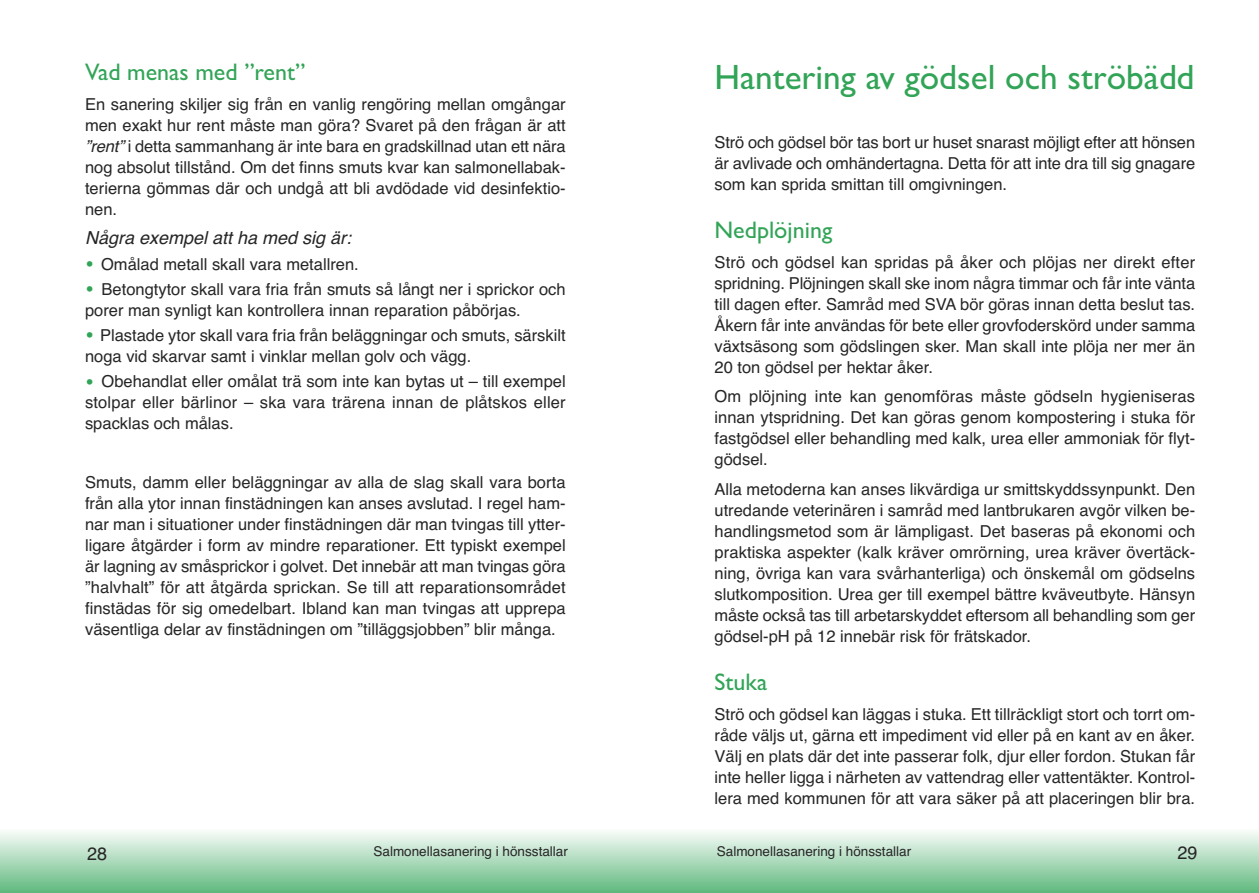
<style>
.page{position:relative;width:1259px;height:893px;background:#fff}
.page>*{position:absolute;margin:0;border:0;box-sizing:border-box;transform-origin:0 0}
.t1{font:35.25px "Gill Sans";color:#32a457}
.t2{font:24px "Gill Sans";color:#32a457}
.t3{font:italic 18px "Helvetica";color:#272627}
.t4{font:18px "Helvetica";color:#272627}
.t5{font:16.5px/21px "Helvetica";color:#272627;text-align:justify}
.t6{font:13.5px "Helvetica";color:#272627}
.s1{font-style:italic}
.s2{font-size:25.5px;color:#32a457}
</style>
<div class="page">
<div style="left:0;top:829px;width:1259px;height:64px;background:linear-gradient(to bottom,#fbfdfb,#62b97f)"></div>
<h2 class="t2" style="left:85px;top:58px;width:222px">Vad menas med ”rent”</h2>
<p class="t5" style="left:85px;top:94px;width:482px">En sanering skiljer sig från en vanlig rengöring mellan omgångar men exakt hur rent måste man göra? Svaret på den frågan är att <span class="s1">”rent”</span> i detta sammanhang är inte bara en gradskillnad utan ett nära nog absolut tillstånd. Om det finns smuts kvar kan salmonellabak&shy;terierna gömmas där och undgå att bli avdödade vid desinfektio&shy;nen.</p>
<p class="t3" style="left:85px;top:228px;width:268px">Några exempel att ha med sig är:</p>
<p class="t5" style="left:85px;top:253px;width:275px"><span class="s2">•</span> Omålad metall skall vara metallren.</p>
<p class="t5" style="left:85px;top:279px;width:482px"><span class="s2">•</span> Betongtytor skall vara fria från smuts så långt ner i sprickor och porer man synligt kan kontrollera innan reparation påbörjas.</p>
<p class="t5" style="left:85px;top:325px;width:482px"><span class="s2">•</span> Plastade ytor skall vara fria från beläggningar och smuts, särskilt noga vid skarvar samt i vinklar mellan golv och vägg.</p>
<p class="t5" style="left:85px;top:371px;width:482px"><span class="s2">•</span> Obehandlat eller omålat trä som inte kan bytas ut – till exempel stolpar eller bärlinor – ska vara trärena innan de plåtskos eller spacklas och målas.</p>
<p class="t5" style="left:85px;top:472px;width:482px">Smuts, damm eller beläggningar av alla de slag skall vara borta från alla ytor innan finstädningen kan anses avslutad. I regel ham&shy;nar man i situationer under finstädningen där man tvingas till ytter&shy;ligare åtgärder i form av mindre reparationer. Ett typiskt exempel är lagning av småsprickor i golvet. Det innebär att man tvingas göra ”halvhalt” för att åtgärda sprickan. Se till att reparationsområdet finstädas för sig omedelbart. Ibland kan man tvingas att upprepa väsentliga delar av finstädningen om ”tilläggsjobben” blir många.</p>
<h1 class="t1" style="left:714px;top:56px;width:481px">Hantering av gödsel och ströbädd</h1>
<p class="t5" style="left:714px;top:131px;width:482px">Strö och gödsel bör tas bort ur huset snarast möjligt efter att hönsen är avlivade och omhändertagna. Detta för att inte dra till sig gnagare som kan sprida smittan till omgivningen.</p>
<h2 class="t2" style="left:714px;top:216px;width:119px">Nedplöjning</h2>
<p class="t5" style="left:714px;top:251px;width:482px">Strö och gödsel kan spridas på åker och plöjas ner direkt efter spridning. Plöjningen skall ske inom några timmar och får inte vänta till dagen efter. Samråd med SVA bör göras innan detta beslut tas.<br>Åkern får inte användas för bete eller grovfoderskörd under samma växtsäsong som gödslingen sker. Man skall inte plöja ner mer än 20 ton gödsel per hektar åker.</p>
<p class="t5" style="left:714px;top:386px;width:482px">Om plöjning inte kan genomföras måste gödseln hygieniseras innan ytspridning. Det kan göras genom kompostering i stuka för fastgödsel eller behandling med kalk, urea eller ammoniak för flyt&shy;gödsel.</p>
<p class="t5" style="left:714px;top:478px;width:482px">Alla metoderna kan anses likvärdiga ur smittskyddssynpunkt. Den utredande veterinären i samråd med lantbrukaren avgör vilken be&shy;handlingsmetod som är lämpligast. Det baseras på ekonomi och praktiska aspekter (kalk kräver omrörning, urea kräver övertäck&shy;ning, övriga kan vara svårhanterliga) och önskemål om gödselns slutkomposition. Urea ger till exempel bättre kväveutbyte. Hänsyn måste också tas till arbetarskyddet eftersom all behandling som ger gödsel-pH på 12 innebär risk för frätskador.</p>
<h2 class="t2" style="left:714px;top:668px;width:54px">Stuka</h2>
<p class="t5" style="left:714px;top:704px;width:482px">Strö och gödsel kan läggas i stuka. Ett tillräckligt stort och torrt om&shy;råde väljs ut, gärna ett impediment vid eller på en kant av en åker.<br>Välj en plats där det inte passerar folk, djur eller fordon. Stukan får inte heller ligga i närheten av vattendrag eller vattentäkter. Kontrol&shy;lera med kommunen för att vara säker på att placeringen blir bra.</p>
<p class="t4" style="left:87px;top:843px;width:22px">28</p>
<p class="t6" style="left:373px;top:843px;width:196px">Salmonellasanering i hönsstallar</p>
<p class="t6" style="left:717px;top:843px;width:196px">Salmonellasanering i hönsstallar</p>
<p class="t4" style="left:1177px;top:842px;width:22px">29</p>
</div>
